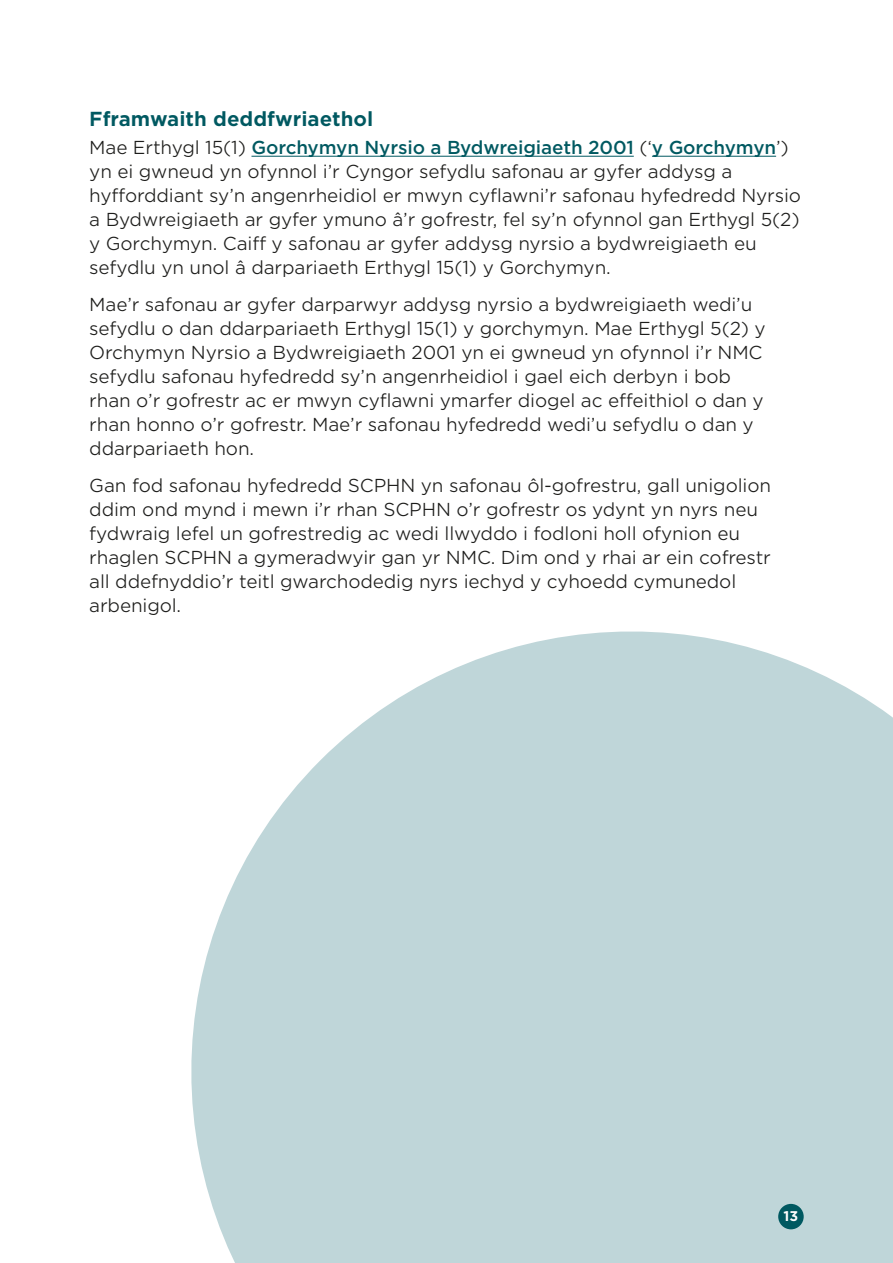
<style>
.page{position:relative;width:893px;height:1263px;background:#fff}
.page>*{position:absolute;margin:0;border:0;box-sizing:border-box;transform-origin:0 0}
.Subhead{font:700 19.5px "Gotham S Sm";color:#005961}
.Body_copy{font:300 18px/24px "Gotham S Sm";letter-spacing:-.01em;color:#1d1d1b}
.t1{font:700 13.5px "Gotham S Sm";color:#fff}
.s1{font-weight:500;color:#005961}
</style>
<div class="page">
<svg style="left:191px;top:631px;width:702px;height:632px;background:#c6dadd"></svg>
<div style="left:778px;top:1204px;width:26px;height:25px;background:#005961;border-radius:50%"></div>
<hr style="left:251px;top:156px;width:383px;height:1px;background:#005961">
<hr style="left:652px;top:156px;width:124px;height:1px;background:#005961">
<h3 class="Subhead" style="left:89px;top:106px;width:286px">Fframwaith deddfwriaethol</h3>
<p class="Body_copy" style="left:89px;top:135px;width:713px">Mae Erthygl 15(1) <span class="s1">Gorchymyn Nyrsio a Bydwreigiaeth 2001</span> (‘<span class="s1">y Gorchymyn</span>’) yn ei gwneud yn ofynnol i’r Cyngor sefydlu safonau ar gyfer addysg a hyfforddiant sy’n angenrheidiol er mwyn cyflawni’r safonau hyfedredd Nyrsio a Bydwreigiaeth ar gyfer ymuno â’r gofrestr, fel sy’n ofynnol gan Erthygl 5(2) y Gorchymyn. Caiff y safonau ar gyfer addysg nyrsio a bydwreigiaeth eu sefydlu yn unol â darpariaeth Erthygl 15(1) y Gorchymyn.</p>
<p class="Body_copy" style="left:89px;top:292px;width:678px">Mae’r safonau ar gyfer darparwyr addysg nyrsio a bydwreigiaeth wedi’u sefydlu o dan ddarpariaeth Erthygl 15(1) y gorchymyn. Mae Erthygl 5(2) y Orchymyn Nyrsio a Bydwreigiaeth 2001 yn ei gwneud yn ofynnol i’r NMC sefydlu safonau hyfedredd sy’n angenrheidiol i gael eich derbyn i bob rhan o’r gofrestr ac er mwyn cyflawni ymarfer diogel ac effeithiol o dan y rhan honno o’r gofrestr. Mae’r safonau hyfedredd wedi’u sefydlu o dan y ddarpariaeth hon.</p>
<p class="Body_copy" style="left:89px;top:473px;width:683px">Gan fod safonau hyfedredd SCPHN yn safonau ôl-gofrestru, gall unigolion ddim ond mynd i mewn i’r rhan SCPHN o’r gofrestr os ydynt yn nyrs neu fydwraig lefel un gofrestredig ac wedi llwyddo i fodloni holl ofynion eu rhaglen SCPHN a gymeradwyir gan yr NMC. Dim ond y rhai ar ein cofrestr all ddefnyddio’r teitl gwarchodedig nyrs iechyd y cyhoedd cymunedol arbenigol.</p>
<p class="t1" style="left:783px;top:1206px;width:16px">13</p>
</div>
